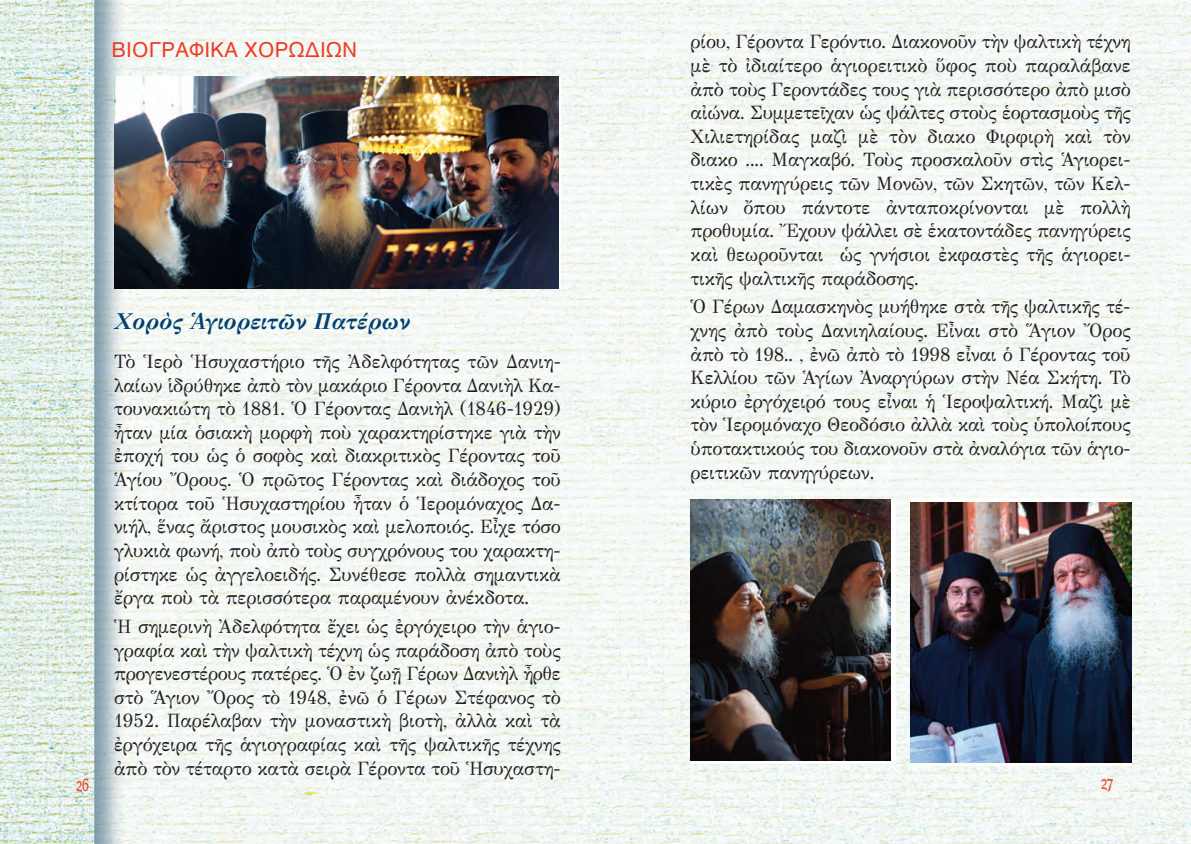
<style>
.page{position:relative;width:1191px;height:844px;background:#fff}
.page>*{position:absolute;margin:0;border:0;box-sizing:border-box;transform-origin:0 0}
.t1{font:italic 700 22.75px "GFS Didot";color:#004071;scale:.95 1}
.t2{font:21px "Helvetica";color:#ef3c25}
.t3{font:19.25px/23.6px "GFS Didot";color:#231f20;text-align:justify;scale:.95 1}
.t4{font:17.5px "PF Armonia";color:#ef3c25;scale:.7 1}
</style>
<div class="page">
<img style="left:0;top:0;width:1191px;height:843px">
<svg style="left:690px;top:499px;width:205px;height:264px"></svg>
<img style="left:690px;top:499px;width:200px;height:260px">
<svg style="left:910px;top:498px;width:221px;height:267px"></svg>
<img style="left:910px;top:502px;width:221px;height:260px">
<img style="left:114px;top:76px;width:444px;height:213px">
<p class="t3" style="left:690px;top:32px;width:465px">ρίου, Γέροντα Γερόντιο. Διακονοῦν τὴν ψαλτικὴ τέχνη μὲ τὸ ἰδιαίτερο ἁγιορειτικὸ ὕφος ποὺ παραλάβανε ἀπὸ τοὺς Γεροντάδες τους γιὰ περισσότερο ἀπὸ μισὸ αἰώνα. Συμμετεῖχαν ὡς ψάλτες στοὺς ἑορτασμοὺς τῆς Χιλιετηρίδας μαζὶ μὲ τὸν διακο Φιρφιρὴ καὶ τὸν διακο .... Μαγκαβό. Τοὺς προσκαλοῦν στὶς Ἁγιορει&shy;τικὲς πανηγύρεις τῶν Μονῶν, τῶν Σκητῶν, τῶν Κελ&shy;λίων ὄπου πάντοτε ἀνταποκρίνονται μὲ πολλὴ προθυμία. Ἔχουν ψάλλει σὲ ἑκατοντάδες πανηγύρεις καὶ θεωροῦνται ὡς γνήσιοι ἐκφαστὲς τῆς ἁγιορει&shy;τικῆς ψαλτικῆς παράδοσης.</p>
<p class="t3" style="left:690px;top:297px;width:464px">Ὁ Γέρων Δαμασκηνὸς μυήθηκε στὰ τῆς ψαλτικῆς τέ&shy;χνης ἀπὸ τοὺς Δανιηλαίους. Εἶναι στὸ Ἅγιον Ὄρος ἀπὸ τὸ 198.. , ἐνῶ ἀπὸ τὸ 1998 εἶναι ὁ Γέροντας τοῦ Κελλίου τῶν Ἁγίων Ἀναργύρων στὴν Νέα Σκήτη. Τὸ κύριο ἐργόχειρό τους εἶναι ἡ Ἱεροψαλτική. Μαζὶ μὲ τὸν Ἱερομόναχο Θεοδόσιο ἀλλὰ καὶ τοὺς ὑπολοίπους ὑποτακτικούς του διακονοῦν στὰ ἀναλόγια τῶν ἁγιο&shy;ρειτικῶν πανηγύρεων.</p>
<p class="t2" style="left:111px;top:42px;width:248px">ΒΙΟΓΡΑΦΙΚΑ ΧΟΡΩΔΙΩΝ</p>
<p class="t1" style="left:114px;top:307px;width:313px">Χορὸς Ἁγιορειτῶν Πατέρων</p>
<p class="t3" style="left:114px;top:351px;width:472px">Τὸ Ἱερὸ Ἡσυχαστήριο τῆς Ἀδελφότητας τῶν Δανιη&shy;λαίων ἱδρύθηκε ἀπὸ τὸν μακάριο Γέροντα Δανιὴλ Κα&shy;τουνακιώτη τὸ 1881. Ὁ Γέροντας Δανιὴλ (1846-1929) ἦταν μία ὁσιακὴ μορφὴ ποὺ χαρακτηρίστηκε γιὰ τὴν ἐποχή του ὡς ὁ σοφὸς καὶ διακριτικὸς Γέροντας τοῦ Ἁγίου Ὄρους. Ὁ πρῶτος Γέροντας καὶ διάδοχος τοῦ κτίτορα τοῦ Ἡσυχαστηρίου ἦταν ὁ Ἱερομόναχος Δα&shy;νιήλ, ἕνας ἄριστος μουσικὸς καὶ μελοποιός. Εἶχε τόσο γλυκιὰ φωνή, ποὺ ἀπὸ τοὺς συγχρόνους του χαρακτη&shy;ρίστηκε ὡς ἀγγελοειδής. Συνέθεσε πολλὰ σημαντικὰ ἔργα ποὺ τὰ περισσότερα παραμένουν ἀνέκδοτα.</p>
<p class="t3" style="left:114px;top:616px;width:472px">Ἡ σημερινὴ Ἀδελφότητα ἔχει ὡς ἐργόχειρο τὴν ἁγιο&shy;γραφία καὶ τὴν ψαλτικὴ τέχνη ὡς παράδοση ἀπὸ τοὺς προγενεστέρους πατέρες. Ὁ ἐν ζωῇ Γέρων Δανιὴλ ἦρθε στὸ Ἅγιον Ὄρος τὸ 1948, ἐνῶ ὁ Γέρων Στέφανος τὸ 1952. Παρέλαβαν τὴν μοναστικὴ βιοτὴ, ἀλλὰ καὶ τὰ ἐργόχειρα τῆς ἁγιογραφίας καὶ τῆς ψαλτικῆς τέχνης ἀπὸ τὸν τέταρτο κατὰ σειρὰ Γέροντα τοῦ Ἡσυχαστη-</p>
<p class="t4" style="left:76px;top:774px;width:20px">26</p>
<p class="t4" style="left:1101px;top:772px;width:20px">27</p>
</div>
